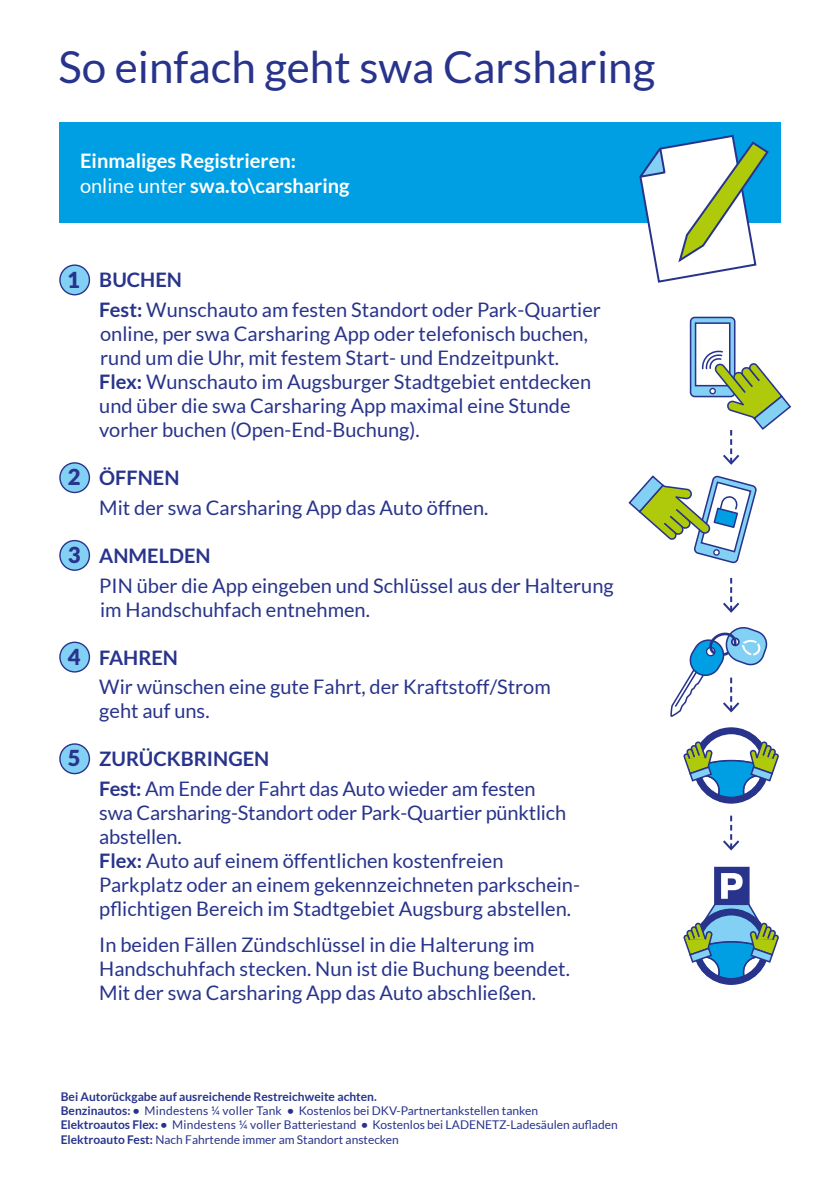
<style>
.page{position:relative;width:840px;height:1191px;background:#fff}
.page>*{position:absolute;margin:0;border:0;box-sizing:border-box;transform-origin:0 0}
.t1{font:44px "Lato";color:#28348b}
.t2{font:20px/24px "Lato";color:#28348b}
.t3{font:700 20px/25px "Lato";color:#fff}
.t4{font:12px/14.4px "Lato";color:#28348b}
.s1{font-weight:400}
.s2{font-weight:900;font-size:22px}
.s3{font-weight:700}
</style>
<div class="page">
<div style="left:59px;top:122px;width:721px;height:100px;background:#009fe3"></div>
<div style="left:60px;top:265px;width:29px;height:30px;background:#83d0f5;border-radius:50%"></div>
<div style="left:59px;top:264px;width:31px;height:31px;border:1px solid #28348b;border-radius:50%"></div>
<div style="left:60px;top:463px;width:29px;height:29px;background:#83d0f5;border-radius:50%"></div>
<div style="left:59px;top:462px;width:31px;height:31px;border:1px solid #28348b;border-radius:50%"></div>
<div style="left:60px;top:540px;width:29px;height:30px;background:#83d0f5;border-radius:50%"></div>
<div style="left:59px;top:540px;width:31px;height:31px;border:1px solid #28348b;border-radius:50%"></div>
<div style="left:60px;top:642px;width:29px;height:30px;background:#83d0f5;border-radius:50%"></div>
<div style="left:59px;top:641px;width:31px;height:31px;border:1px solid #28348b;border-radius:50%"></div>
<div style="left:60px;top:744px;width:29px;height:29px;background:#83d0f5;border-radius:50%"></div>
<div style="left:59px;top:743px;width:31px;height:31px;border:1px solid #28348b;border-radius:50%"></div>
<svg style="left:635px;top:134px;width:134px;height:149px"></svg>
<div style="left:690px;top:317px;width:44px;height:79px;background:#83d0f5;border-radius:4px"></div>
<div style="left:689px;top:317px;width:46px;height:80px;border:2px solid #28348b;border-radius:4px"></div>
<div style="left:694px;top:322px;width:36px;height:64px;background:#fff;border:2px solid #28348b"></div>
<svg style="left:683px;top:727px;width:96px;height:77px"></svg>
<svg style="left:701px;top:349px;width:90px;height:116px"></svg>
<svg style="left:723px;top:578px;width:17px;height:35px"></svg>
<svg style="left:723px;top:815px;width:17px;height:36px"></svg>
<svg style="left:670px;top:627px;width:98px;height:90px"></svg>
<svg style="left:628px;top:475px;width:128px;height:89px"></svg>
<div style="left:713px;top:866px;width:36px;height:39px;background:#28348b;border:2px solid #28348b"></div>
<svg style="left:683px;top:873px;width:96px;height:112px"></svg>
<h1 class="t1" style="left:58px;top:42px;width:598px">So einfach geht swa Carsharing</h1>
<p class="t3" style="left:80px;top:148px;width:271px">Einmaliges Registrieren: <span class="s1">online unter</span> swa.to\carsharing</p>
<p class="t2" style="left:99px;top:265px;width:503px;line-height:29.6px;text-indent:-32px"><span class="s2">1</span> <span class="s3">BUCHEN<br>Fest:</span> Wunschauto am festen Standort oder Park-Quartier</p>
<p class="t2" style="left:99px;top:322px;width:493px">online, per swa Carsharing App oder telefonisch buchen, rund um die Uhr, mit festem Start- und Endzeitpunkt.<br><span class="s3">Flex:</span> Wunschauto im Augsburger Stadtgebiet entdecken und über die swa Carsharing App maximal eine Stunde vorher buchen (Open-End-Buchung).</p>
<p class="t2" style="left:99px;top:463px;width:390px;line-height:29.6px;text-indent:-31px"><span class="s2">2</span> <span class="s3">ÖFFNEN<br></span>Mit der swa Carsharing App das Auto öffnen.</p>
<p class="t2" style="left:99px;top:540px;width:515px;line-height:29.6px;text-indent:-31px"><span class="s2">3</span> <span class="s3">ANMELDEN<br></span>PIN über die App eingeben und Schlüssel aus der Halterung</p>
<p class="t2" style="left:100px;top:597px;width:271px">im Handschuhfach entnehmen.</p>
<p class="t2" style="left:99px;top:642px;width:453px;line-height:29.6px;text-indent:-31px"><span class="s2">4</span> <span class="s3">FAHREN<br></span>Wir wünschen eine gute Fahrt, der Kraftstoff/Strom</p>
<p class="t2" style="left:99px;top:699px;width:112px">geht auf uns.</p>
<p class="t2" style="left:99px;top:744px;width:437px;line-height:29.6px;text-indent:-31px"><span class="s2">5</span> <span class="s3">ZURÜCKBRINGEN<br>Fest:</span> Am Ende der Fahrt das Auto wieder am festen</p>
<p class="t2" style="left:99px;top:800px;width:482px">swa Carsharing-Standort oder Park-Quartier pünktlich abstellen.<br><span class="s3">Flex:</span> Auto auf einem öffentlichen kostenfreien Parkplatz oder an einem gekennzeichneten parkschein&shy;pflichtigen Bereich im Stadtgebiet Augsburg abstellen.</p>
<p class="t2" style="left:99px;top:932px;width:472px">In beiden Fällen Zündschlüssel in die Halterung im<br>Handschuhfach stecken. Nun ist die Buchung beendet.<br>Mit der swa Carsharing App das Auto abschließen.</p>
<p class="t4" style="left:61px;top:1088px;width:558px"><span class="s3">Bei Autorückgabe auf ausreichende Restreichweite achten.<br>Benzinautos: •</span> Mindestens ¼ voller Tank <span class="s3">•</span> Kostenlos bei DKV-Partnertankstellen tanken<br><span class="s3">Elektroautos Flex: •</span> Mindestens ¼ voller Batteriestand <span class="s3">•</span> Kostenlos bei LADENETZ-Ladesäulen aufladen <span class="s3">Elektroauto Fest:</span> Nach Fahrtende immer am Standort anstecken</p>
</div>
